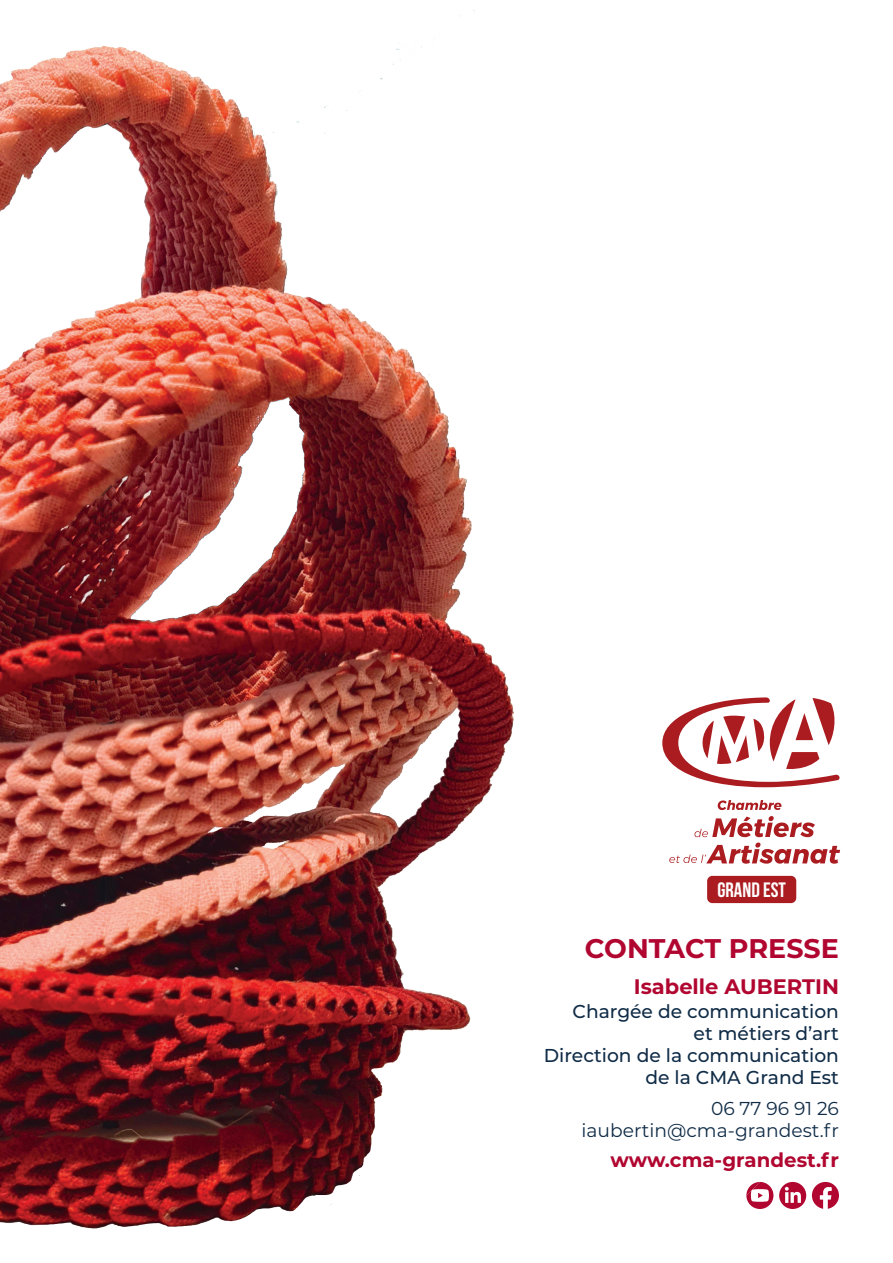
<style>
.page{position:relative;width:893px;height:1263px;background:#fff}
.page>*{position:absolute;margin:0;border:0;box-sizing:border-box;transform-origin:0 0}
.t1{font:700 27px "Montserrat";color:#b00630}
.t2{font:700 21px "Montserrat";color:#b00630}
.t3{font:700 20.85px "Bebas Neue";color:#fff}
.t4{font:700 19.8px "Montserrat";color:#b00630}
.t5{font:500 18.6px/21.9px "Montserrat";color:#102c47;text-align:right}
.t6{font:18.6px/21.9px "Montserrat";color:#102c47;text-align:right}
</style>
<div class="page">
<img style="left:0;top:12px;width:514px;height:1217px">
<svg style="left:746px;top:1182px;width:27px;height:27px"></svg>
<div style="left:779px;top:1182px;width:27px;height:27px;background:#b00630;border-radius:50%"></div>
<svg style="left:785px;top:1187px;width:16px;height:16px"></svg>
<svg style="left:812px;top:1182px;width:27px;height:27px"></svg>
<div style="left:707px;top:876px;width:89px;height:27px;background:#aa1c20;border-radius:5px"></div>
<svg style="left:718px;top:800px;width:63px;height:10px"></svg>
<svg style="left:669px;top:816px;width:171px;height:48px"></svg>
<svg style="left:662px;top:697px;width:178px;height:90px"></svg>
<p class="t3" style="left:717px;top:878px;width:70px">GRAND EST</p>
<h1 class="t1" style="left:585px;top:929px;width:256px">CONTACT PRESSE</h1>
<p class="t2" style="left:634px;top:971px;width:207px">Isabelle AUBERTIN</p>
<p class="t5" style="left:544px;top:1000px;width:297px">Chargée de communication<br>et métiers d’art<br>Direction de la communication de la CMA Grand Est</p>
<p class="t6" style="left:582px;top:1096px;width:259px">06 77 96 91 26 iaubertin@cma-grandest.fr</p>
<p class="t4" style="left:610px;top:1145px;width:230px">www.cma-grandest.fr</p>
</div>
